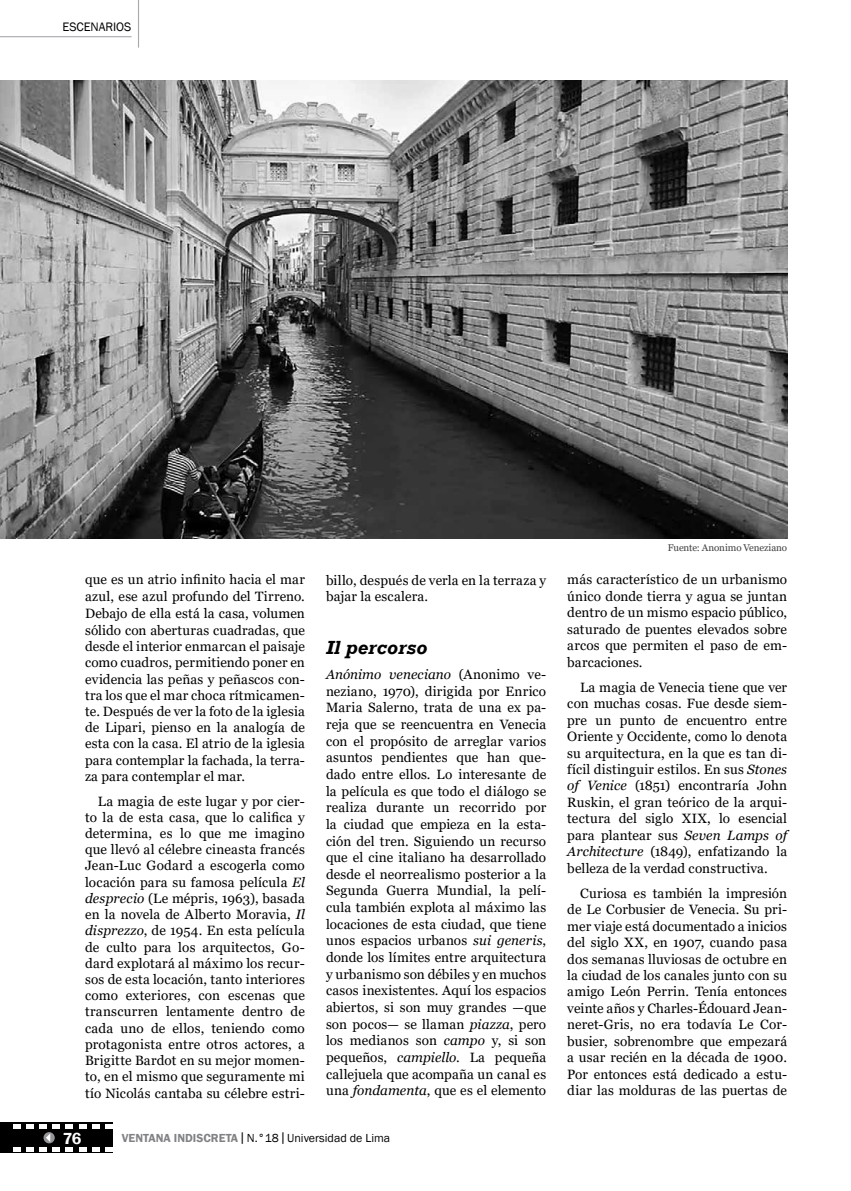
<style>
.page{position:relative;width:851px;height:1191px;background:#fff}
.page>*{position:absolute;margin:0;border:0;box-sizing:border-box;transform-origin:0 0}
.t1{font:italic 700 19.5px "Rockwell";letter-spacing:.005em;color:#000}
.t2{font:600 16.5px "Franklin Gothic";color:#fff}
.t3{font:13.5px/16.5px "Georgia";letter-spacing:.01em;color:#000;text-align:justify}
.t4{font:12.6px "Franklin Gothic";color:#000}
.t5{font:12px "Franklin Gothic";color:#000}
.t6{font:9.75px "Georgia";letter-spacing:-.01em;color:#414042}
.s1{font-style:italic}
.s2{font-weight:600;color:#808285}
.s3{font-size:9.6px}
</style>
<div class="page">
<hr style="left:0;top:36px;width:131px;height:1px;background:#a7a9ac">
<hr style="left:138px;top:0;width:1px;height:48px;background:#a7a9ac">
<div style="left:0;top:1122px;width:112px;height:31px;background:#000"></div>
<svg style="left:105px;top:1124px;width:7px;height:4px"></svg>
<svg style="left:92px;top:1124px;width:7px;height:4px"></svg>
<svg style="left:79px;top:1124px;width:7px;height:4px"></svg>
<svg style="left:66px;top:1124px;width:7px;height:4px"></svg>
<svg style="left:27px;top:1124px;width:7px;height:4px"></svg>
<svg style="left:13px;top:1124px;width:7px;height:4px"></svg>
<svg style="left:105px;top:1147px;width:7px;height:4px"></svg>
<svg style="left:92px;top:1147px;width:7px;height:4px"></svg>
<svg style="left:79px;top:1147px;width:7px;height:4px"></svg>
<svg style="left:66px;top:1147px;width:7px;height:4px"></svg>
<svg style="left:27px;top:1147px;width:7px;height:4px"></svg>
<svg style="left:13px;top:1147px;width:7px;height:4px"></svg>
<svg style="left:40px;top:1124px;width:20px;height:27px"></svg>
<img style="left:0;top:81px;width:787px;height:458px">
<p class="t4" style="left:62px;top:19px;width:70px">ESCENARIOS</p>
<p class="t3" style="left:85px;top:572px;width:221px">que es un atrio infinito hacia el mar azul, ese azul profundo del Tirreno.<br>Debajo de ella está la casa, volumen sólido con aberturas cuadradas, que desde el interior enmarcan el paisaje como cuadros, permitiendo poner en evidencia las peñas y peñascos con&shy;tra los que el mar choca rítmicamen&shy;te. Después de ver la foto de la iglesia de Lipari, pienso en la analogía de esta con la casa. El atrio de la iglesia para contemplar la fachada, la terra&shy;za para contemplar el mar.</p>
<p class="t3" style="left:85px;top:793px;width:221px;text-indent:13px">La magia de este lugar y por cier&shy;to la de esta casa, que lo califica y determina, es lo que me imagino que llevó al célebre cineasta francés Jean-Luc Godard a escogerla como locación para su famosa película <span class="s1">El desprecio</span> (Le mépris, 1963), basada en la novela de Alberto Moravia, <span class="s1">Il disprezzo</span>, de 1954. En esta película de culto para los arquitectos, Go&shy;dard explotará al máximo los recur&shy;sos de esta locación, tanto interiores como exteriores, con escenas que transcurren lentamente dentro de cada uno de ellos, teniendo como protagonista entre otros actores, a Brigitte Bardot en su mejor momen&shy;to, en el mismo que seguramente mi tío Nicolás cantaba su célebre estri-</p>
<p class="t3" style="left:326px;top:572px;width:222px">billo, después de verla en la terraza y bajar la escalera.</p>
<h1 class="t1" style="left:326px;top:635px;width:103px">Il percorso</h1>
<p class="t3" style="left:326px;top:666px;width:222px"><span class="s1">Anónimo veneciano</span> (Anonimo ve&shy;neziano, 1970), dirigida por Enrico Maria Salerno, trata de una ex pa&shy;reja que se reencuentra en Venecia con el propósito de arreglar varios asuntos pendientes que han que&shy;dado entre ellos. Lo interesante de la película es que todo el diálogo se realiza durante un recorrido por la ciudad que empieza en la esta&shy;ción del tren. Siguiendo un recurso que el cine italiano ha desarrollado desde el neorrealismo posterior a la Segunda Guerra Mundial, la pelí&shy;cula también explota al máximo las locaciones de esta ciudad, que tiene unos espacios urbanos <span class="s1">sui generis</span>, donde los límites entre arquitectura y urbanismo son débiles y en muchos casos inexistentes. Aquí los espacios abiertos, si son muy grandes —que son pocos— se llaman <span class="s1">piazza</span>, pero los medianos son <span class="s1">campo</span> y, si son pequeños, <span class="s1">campiello</span>. La pequeña callejuela que acompaña un canal es una <span class="s1">fondamenta</span>, que es el elemento</p>
<p class="t2" style="left:63px;top:1127px;width:20px">76</p>
<p class="t5" style="left:122px;top:1130px;width:270px"><span class="s2">VENTANA INDISCRETA</span><span class="s3">│</span>N.°18<span class="s3">│</span>Universidad de Lima</p>
<p class="t6" style="left:667px;top:542px;width:121px">Fuente: Anonimo Veneziano</p>
<p class="t3" style="left:567px;top:572px;width:221px">más característico de un urbanismo único donde tierra y agua se juntan dentro de un mismo espacio público, saturado de puentes elevados sobre arcos que permiten el paso de em&shy;barcaciones.</p>
<p class="t3" style="left:567px;top:679px;width:221px;text-indent:13px">La magia de Venecia tiene que ver con muchas cosas. Fue desde siem&shy;pre un punto de encuentro entre Oriente y Occidente, como lo denota su arquitectura, en la que es tan di&shy;fícil distinguir estilos. En sus <span class="s1">Stones of Venice</span> (1851) encontraría John Ruskin, el gran teórico de la arqui&shy;tectura del siglo XIX, lo esencial para plantear sus <span class="s1">Seven Lamps of Architecture</span> (1849), enfatizando la belleza de la verdad constructiva.</p>
<p class="t3" style="left:567px;top:885px;width:221px;text-indent:13px">Curiosa es también la impresión de Le Corbusier de Venecia. Su pri&shy;mer viaje está documentado a inicios del siglo XX, en 1907, cuando pasa dos semanas lluviosas de octubre en la ciudad de los canales junto con su amigo León Perrin. Tenía entonces veinte años y Charles-Édouard Jean&shy;neret-Gris, no era todavía Le Cor&shy;busier, sobrenombre que empezará a usar recién en la década de 1900.<br>Por entonces está dedicado a estu&shy;diar las molduras de las puertas de</p>
</div>
